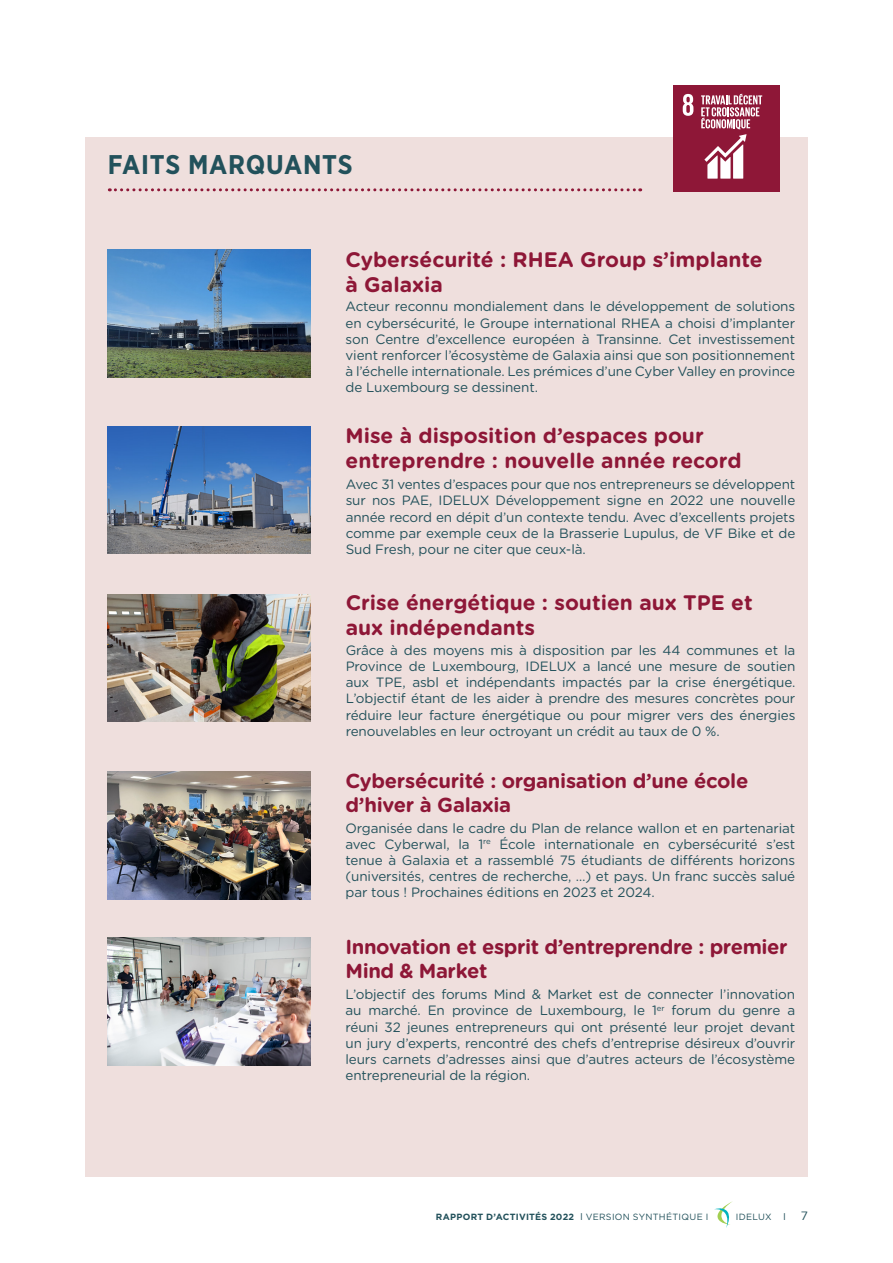
<style>
.page{position:relative;width:893px;height:1263px;background:#fff}
.page>*{position:absolute;margin:0;border:0;box-sizing:border-box;transform-origin:0 0}
.t1{font:700 27px "Gotham Narrow";letter-spacing:.03em;color:#22515b}
.titre-fait-marquant{font:700 21px/25.2px "Gotham Rounded";color:#8e1737}
.titre-fait-marquant-2{font:700 20.25px/24.3px "Gotham Rounded";letter-spacing:-.02em;color:#8e1737}
.Commun___Txt_courant{font:13.5px/16.2px "Gotham Rounded";letter-spacing:-.01em;color:#22515b;text-align:justify}
.t2{font:700 9px "Gotham";letter-spacing:.03em;color:#22515b}
.t3{font:9px "Gotham";letter-spacing:.025em;color:#22515b}
.s1{font-weight:400;font-size:9.75px}
.s2{font-weight:400}
.s3{font-size:9.75px}
.s4{font-size:12px}
</style>
<div class="page">
<div style="left:85px;top:138px;width:723px;height:1039px;background:#efdfdd"></div>
<svg style="left:714px;top:1201px;width:19px;height:27px"></svg>
<div style="left:673px;top:85px;width:106px;height:106px;background:#8e1737"></div>
<svg style="left:683px;top:94px;width:10px;height:22px"></svg>
<svg style="left:701px;top:94px;width:61px;height:85px"></svg>
<svg style="left:109px;top:188px;width:532px;height:3px"></svg>
<img style="left:108px;top:938px;width:203px;height:127px">
<img style="left:108px;top:594px;width:203px;height:128px">
<img style="left:108px;top:772px;width:203px;height:127px">
<img style="left:108px;top:250px;width:203px;height:127px">
<img style="left:108px;top:426px;width:203px;height:128px">
<p class="t1" style="left:108px;top:147px;width:246px">FAITS MARQUANTS</p>
<p class="titre-fait-marquant" style="left:345px;top:246px;width:419px">Cybersécurité : RHEA Group s’implante à Galaxia</p>
<p class="Commun___Txt_courant" style="left:345px;top:298px;width:451px">Acteur reconnu mondialement dans le développement de solutions en cybersécurité, le Groupe international RHEA a choisi d’implanter son Centre d’excellence européen à Transinne. Cet investissement vient renforcer l’écosystème de Galaxia ainsi que son positionnement à l’échelle internationale. Les prémices d’une Cyber Valley en province de Luxembourg se dessinent.</p>
<p class="titre-fait-marquant" style="left:345px;top:422px;width:398px">Mise à disposition d’espaces pour entreprendre : nouvelle année record</p>
<p class="Commun___Txt_courant" style="left:346px;top:476px;width:451px">Avec 31 ventes d’espaces pour que nos entrepreneurs se développent sur nos PAE, IDELUX Développement signe en 2022 une nouvelle année record en dépit d’un contexte tendu. Avec d’excellents projets comme par exemple ceux de la Brasserie Lupulus, de VF Bike et de Sud Fresh, pour ne citer que ceux-là.</p>
<p class="titre-fait-marquant" style="left:346px;top:589px;width:409px">Crise énergétique : soutien aux TPE et aux indépendants</p>
<p class="Commun___Txt_courant" style="left:346px;top:641px;width:451px">Grâce à des moyens mis à disposition par les 44 communes et la Province de Luxembourg, IDELUX a lancé une mesure de soutien aux TPE, asbl et indépendants impactés par la crise énergétique.<br>L’objectif étant de les aider à prendre des mesures concrètes pour réduire leur facture énergétique ou pour migrer vers des énergies renouvelables en leur octroyant un crédit au taux de 0 %.</p>
<p class="titre-fait-marquant-2" style="left:345px;top:768px;width:404px">Cybersécurité : organisation d’une école d’hiver à Galaxia</p>
<p class="Commun___Txt_courant" style="left:345px;top:819px;width:451px">Organisée dans le cadre du Plan de relance wallon et en partenariat avec Cyberwal, la 1<sup>re</sup> École internationale en cybersécurité s’est tenue à Galaxia et a rassemblé 75 étudiants de différents horizons (universités, centres de recherche, …) et pays. Un franc succès salué par tous ! Prochaines éditions en 2023 et 2024.</p>
<p class="titre-fait-marquant-2" style="left:345px;top:934px;width:444px">Innovation et esprit d’entreprendre : premier<br>Mind &amp; Market</p>
<p class="Commun___Txt_courant" style="left:345px;top:986px;width:451px">L’objectif des forums Mind &amp; Market est de connecter l’innovation au marché. En province de Luxembourg, le 1<sup>er</sup> forum du genre a réuni 32 jeunes entrepreneurs qui ont présenté leur projet devant un jury d’experts, rencontré des chefs d’entreprise désireux d’ouvrir leurs carnets d’adresses ainsi que d’autres acteurs de l’écosystème entrepreneurial de la région.</p>
<p class="t2" style="left:436px;top:1212px;width:274px">RAPPORT D’ACTIVITÉS 2022 <span class="s1">I</span> <span class="s2">VERSION SYNTHÉTIQUE</span> <span class="s2">I</span></p>
<p class="t3" style="left:736px;top:1211px;width:73px">IDELUX <span class="s3">I</span> <span class="s4">7</span></p>
</div>
